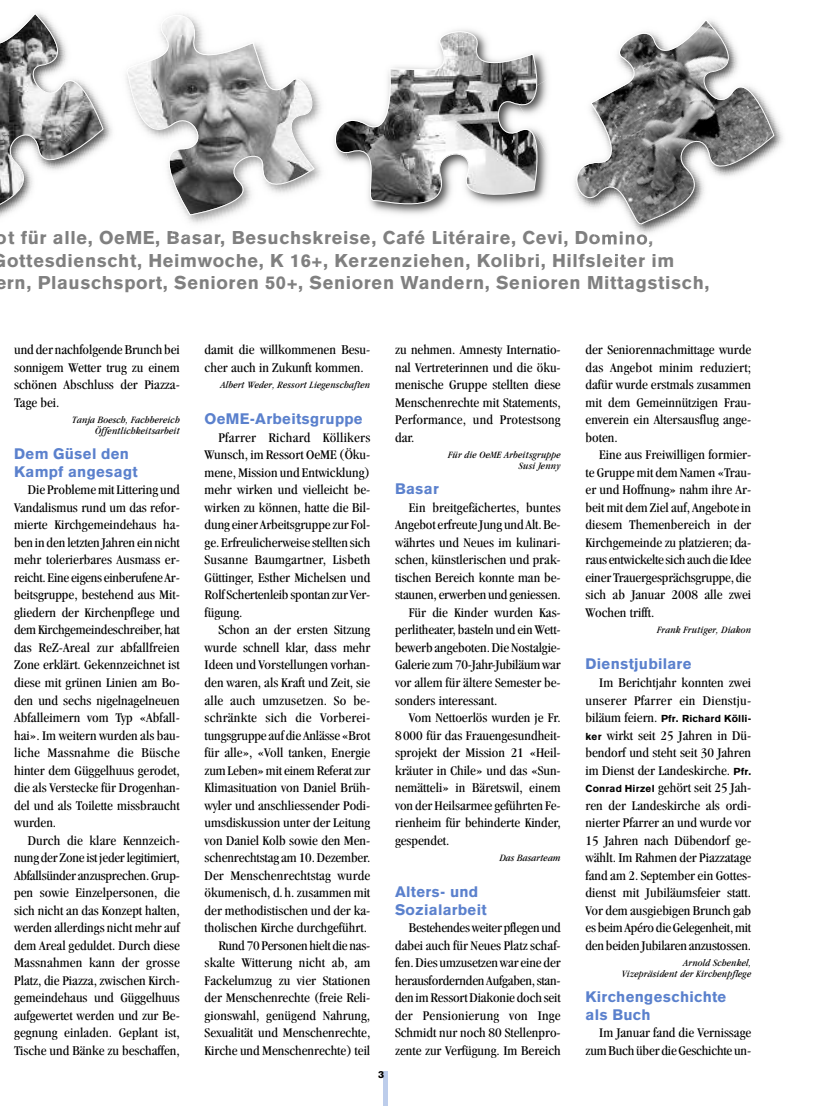
<style>
.page{position:relative;width:815px;height:1106px;background:#fff}
.page>*{position:absolute;margin:0;border:0;box-sizing:border-box;transform-origin:0 0}
.t1{font:900 18.25px "Akzidenz Grotesk";letter-spacing:.035em;color:#808080}
.t2{font:900 15px/17.5px "Akzidenz Grotesk";letter-spacing:.015em;color:#5b81cd}
.t3{font:condensed 13.75px/17.5px "Garamond";color:#000;text-align:justify;scale:1.08 1}
.t4{font:italic condensed 10px/11.2px "Garamond";letter-spacing:.02em;color:#000;text-align:right;scale:1.08 1}
.t5{font:900 10px "Akzidenz Grotesk";letter-spacing:.015em;color:#000}
.t6{font:900 10px "Akzidenz Grotesk";letter-spacing:.015em;color:#000;scale:1.08 1}
.s1{font-family:"Garamond";font-weight:400;font-stretch:condensed;font-size:13.75px}
.s2{font-family:"Akzidenz Grotesk";font-weight:900;font-stretch:normal;font-size:10px}
</style>
<div class="page">
<div style="left:383px;top:1070px;width:5px;height:36px;background:#bdcdeb"></div>
<svg style="left:0;top:13px;width:101px;height:205px"></svg>
<img style="left:593px;top:121px;width:190px;height:144px">
<svg style="left:574px;top:20px;width:202px;height:210px"></svg>
<svg style="left:354px;top:29px;width:194px;height:185px"></svg>
<img style="left:101px;top:106px;width:122px;height:132px">
<svg style="left:172px;top:231px;width:7px;height:10px"></svg>
<img style="left:336px;top:119px;width:18px;height:44px">
<img style="left:334px;top:130px;width:12px;height:23px">
<img style="left:336px;top:131px;width:10px;height:21px">
<svg style="left:122px;top:14px;width:199px;height:203px"></svg>
<h1 class="t1" style="left:-4px;top:231px;width:659px">ot für alle, OeME, Basar, Besuchskreise, Café Litéraire, Cevi, Domino,</h1>
<h1 class="t1" style="left:7px;top:254px;width:669px">ottesdienscht, Heimwoche, K 16+, Kerzenziehen, Kolibri, Hilfsleiter im</h1>
<h1 class="t1" style="left:-4px;top:276px;width:716px">ern, Plauschsport, Senioren 50+, Senioren Wandern, Senioren Mittagstisch,</h1>
<p class="t3" style="left:14px;top:342px;width:155px">und der nachfolgende Brunch bei sonnigem Wetter trug zu einem schönen Abschluss der Piazza-Tage bei.</p>
<p class="t4" style="left:72px;top:415px;width:101px">Tanja Boesch, Fachbereich<br>Öffentlichkeitsarbeit</p>
<p class="t2" style="left:14px;top:446px;width:125px">Dem Güsel den<br>Kampf angesagt</p>
<p class="t3" style="left:14px;top:482px;width:155px;text-indent:14px">Die ProblememitLittering und Vandalismus rund um das refor&shy;mierte Kirchgemeindehaus ha&shy;ben in den letzten Jahren ein nicht mehr tolerierbares Ausmass er&shy;reicht. Eineeigenseinberufene Ar&shy;beitsgruppe, bestehend aus Mit&shy;gliedern der Kirchenpflege und demKirchgemeindeschreiber, hat das ReZ-Areal zur abfallfreien Zone erklärt. Gekennzeichnet ist diese mit grünen Linien am Bo&shy;den und sechs nigelnagelneuen Abfalleimern vom Typ «Abfall&shy;hai». Im weitern wurden als bau&shy;liche Massnahme die Büsche hinter dem Güggelhuus gerodet, die als Verstecke für Drogenhan&shy;del und als Toilette missbraucht wurden.</p>
<p class="t3" style="left:14px;top:832px;width:155px;text-indent:14px">Durch die klare Kennzeich&shy;nung der Zoneist jederlegitimiert, Abfallsünderanzusprechen.Grup&shy;pen sowie Einzelpersonen, die sich nicht an das Konzept halten, werden allerdings nichtmehrauf dem Areal geduldet. Durch diese Massnahmen kann der grosse Platz, die Piazza, zwischen Kirch&shy;gemeindehaus und Güggelhuus aufgewertet werden und zur Be&shy;gegnung einladen. Geplant ist, Tische und Bänke zu beschaffen,</p>
<p class="t3" style="left:205px;top:342px;width:155px">damit die willkommenen Besu&shy;cher auch in Zukunft kommen.</p>
<p class="t4" style="left:221px;top:380px;width:140px">Albert Weder, Ressort Liegenschaften</p>
<p class="t2" style="left:205px;top:411px;width:160px">OeME-Arbeitsgruppe</p>
<p class="t3" style="left:205px;top:430px;width:155px;text-indent:14px">Pfarrer Richard Köllikers Wunsch, im Ressort OeME (Öku&shy;mene,Mission und Entwicklung) mehr wirken und vielleicht be&shy;wirken zu können, hatte die Bil&shy;dungeiner ArbeitsgruppezurFol&shy;ge. Erfreulicherweisestellten sich Susanne Baumgartner, Lisbeth Güttinger, Esther Michelsen und RolfSchertenleib spontan zur Ver&shy;fügung.</p>
<p class="t3" style="left:205px;top:622px;width:155px;text-align:right">Schon an der ersten Sitzung wurde schnell klar, dass mehr<br>Ideen und Vorstellungen vorhan&shy;den waren, als Kraft und Zeit, sie alle auch umzusetzen. So be&shy;schränkte sich die Vorberei&shy;tungsgruppeauf die Anlässe «Brot für alle», «Voll tanken, Energie zumLeben»miteinemReferatzur<br>Klimasituation von Daniel Brüh&shy;wyler und anschliessender Podi&shy;umsdiskussion unter der Leitung von Daniel Kolb sowie den Men&shy;schenrechtstagam10.Dezember.<br>Der Menschenrechtstag wurde ökumenisch, d.h. zusammen mit der methodistischen und der ka&shy;tholischen Kirche durchgeführt.<br>Rund 70 Personen hielt die nas&shy;skalte Witterung nicht ab, am<br>Fackelumzug zu vier Stationen der Menschenrechte (freie Reli&shy;gionswahl, genügend Nahrung,<br>Sexualität und Menschenrechte,<br>Kirche und Menschenrechte) teil</p>
<p class="t6" style="left:378px;top:1070px;width:7px">3</p>
<p class="t3" style="left:395px;top:342px;width:155px">zu nehmen. Amnesty Internatio&shy;nal Vertreterinnen und die öku&shy;menische Gruppe stellten diese Menschenrechte mit Statements, Performance, und Protestsong dar.</p>
<p class="t4" style="left:448px;top:450px;width:106px">Für die OeME Arbeitsgruppe<br>Susi Jenny</p>
<p class="t2" style="left:395px;top:481px;width:45px">Basar</p>
<p class="t3" style="left:409px;top:500px;width:142px">Ein breitgefächertes, buntes</p>
<p class="t3" style="left:395px;top:517px;width:155px">AngeboterfreuteJung und Alt. Be-</p>
<p class="t3" style="left:395px;top:535px;width:155px">währtes und Neues im kulinari-</p>
<p class="t3" style="left:395px;top:552px;width:155px">schen, künstlerischen und prak-</p>
<p class="t3" style="left:395px;top:570px;width:155px">tischen Bereich konnte man be-</p>
<p class="t3" style="left:395px;top:587px;width:155px">staunen,erwerben und geniessen.</p>
<p class="t3" style="left:409px;top:605px;width:142px">Für die Kinder wurden Kas-</p>
<p class="t3" style="left:395px;top:622px;width:155px">perlitheater, basteln und einWett-</p>
<p class="t3" style="left:395px;top:640px;width:155px">bewerb angeboten.Die Nostalgie-</p>
<p class="t3" style="left:395px;top:657px;width:155px">Galeriezum70-Jahr-Jubiläumwar</p>
<p class="t3" style="left:395px;top:675px;width:155px">vor allem für ältere Semester be-</p>
<p class="t3" style="left:395px;top:692px;width:96px">sonders interessant.</p>
<p class="t3" style="left:409px;top:710px;width:142px">Vom Nettoerlös wurden je Fr.</p>
<p class="t3" style="left:395px;top:727px;width:155px">8000 für das Frauengesundheit-</p>
<p class="t3" style="left:395px;top:745px;width:155px">sprojekt der Mission 21 «Heil-</p>
<p class="t3" style="left:395px;top:762px;width:155px">kräuter in Chile» und das «Sun-</p>
<p class="t3" style="left:395px;top:780px;width:155px">nemätteli» in Bäretswil, einem</p>
<p class="t3" style="left:395px;top:797px;width:155px">von derHeilsarmeegeführten Fe-</p>
<p class="t3" style="left:395px;top:815px;width:155px">rienheim für behinderte Kinder,</p>
<p class="t3" style="left:395px;top:832px;width:52px">gespendet.</p>
<p class="t4" style="left:500px;top:852px;width:58px">Das Basarteam</p>
<p class="t2" style="left:395px;top:884px;width:93px">Alters- und<br>Sozialarbeit</p>
<p class="t3" style="left:395px;top:920px;width:155px;text-indent:14px">Bestehendesweiter pflegen und dabei auch für Neues Platz schaf&shy;fen.Dies umzusetzenwareine der herausfordernden Aufgaben,stan&shy;den imRessortDiakonie doch seit der Pensionierung von Inge Schmidt nur noch 80 Stellenpro&shy;zente zur Verfügung. Im Bereich</p>
<p class="t3" style="left:586px;top:342px;width:155px">der Seniorennachmittage wurde das Angebot minim reduziert; dafür wurde erstmals zusammen mit dem Gemeinnützigen Frau&shy;enverein ein Altersausflug ange&shy;boten.</p>
<p class="t3" style="left:586px;top:447px;width:155px;text-indent:14px">Eine aus Freiwilligen formier&shy;te Gruppemit demNamen «Trau&shy;er und Hoffnung» nahm ihre Ar&shy;beitmit demZielauf, Angebotein diesem Themenbereich in der Kirchgemeinde zu platzieren; da&shy;rausentwickeltesich auch dieIdee einer Trauergesprächsgruppe, die sich ab Januar 2008 alle zwei Wochen trifft.</p>
<p class="t4" style="left:657px;top:625px;width:89px">Frank Frutiger, Diakon</p>
<p class="t2" style="left:586px;top:656px;width:108px">Dienstjubilare</p>
<p class="t3" style="left:586px;top:675px;width:155px;text-align:right">Im Berichtjahr konnten zwei unserer Pfarrer ein Dienstju-</p>
<p class="t5" style="left:586px;top:715px;width:167px"><span class="s1">biläum feiern.</span> Pfr. Richard Kölli-</p>
<p class="t3" style="left:586px;top:727px;width:155px"><span class="s2">ker</span> wirkt seit 25 Jahren in Dü&shy;bendorf und steht seit 30 Jahren im Dienst der Landeskirche. <span class="s2">Pfr.<br>Conrad Hirzel</span> gehört seit 25 Jah&shy;ren der Landeskirche als ordi&shy;nierter Pfarrer an und wurde vor 15 Jahren nach Dübendorf ge&shy;wählt. Im Rahmen der Piazzatage fand am 2. September ein Gottes&shy;dienst mit Jubiläumsfeier statt.<br>Vor dem ausgiebigen Brunch gab es beimApéro dieGelegenheit,mit den beiden Jubilaren anzustossen.</p>
<p class="t4" style="left:622px;top:957px;width:121px">Arnold Schenkel,<br>Vizepräsident der Kirchenpflege</p>
<p class="t2" style="left:586px;top:989px;width:142px">Kirchengeschichte als Buch</p>
<p class="t3" style="left:586px;top:1025px;width:155px;text-align:right">Im Januar fand die Vernissage zumBuch über dieGeschichte un-</p>
</div>
